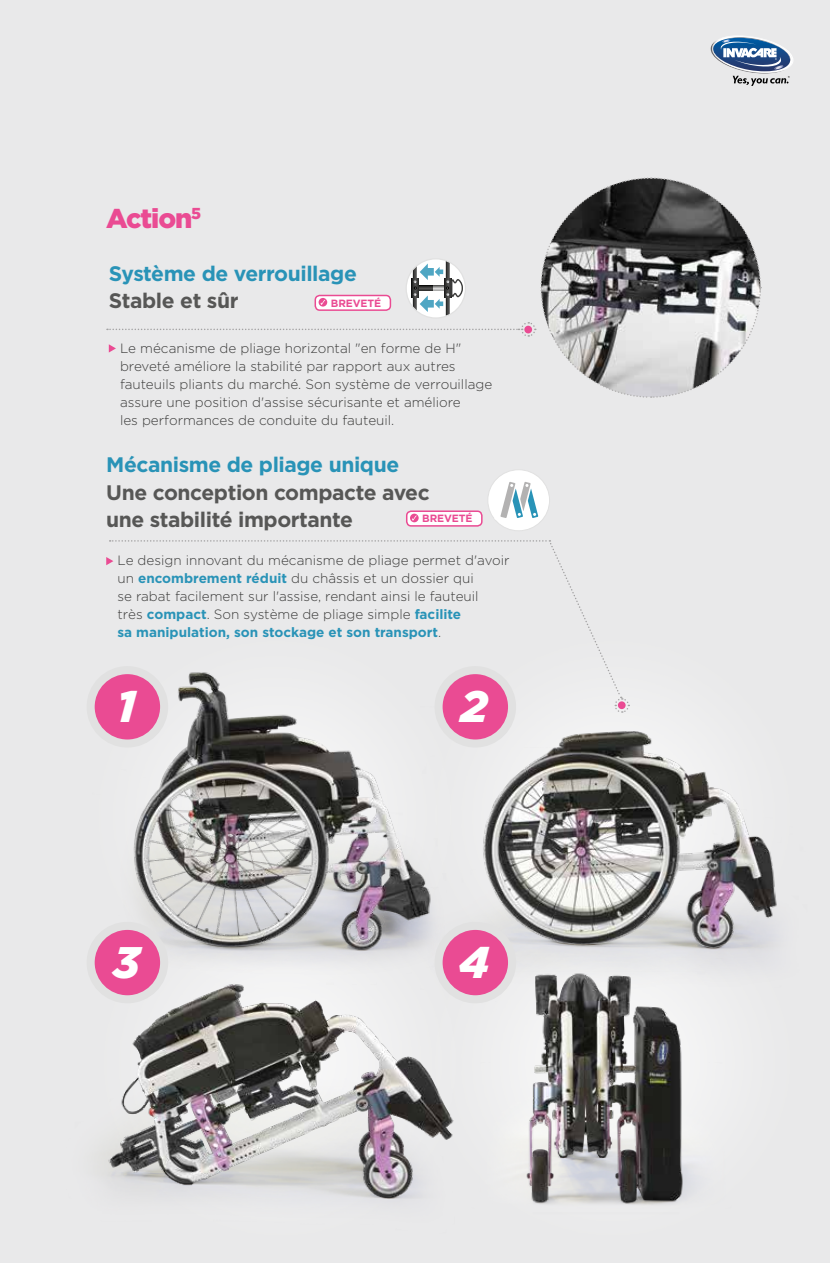
<style>
.page{position:relative;width:830px;height:1263px;background:#fff}
.page>*{position:absolute;margin:0;border:0;box-sizing:border-box;transform-origin:0 0}
.t1{font:italic 900 44.25px "Gotham";color:#fff}
.t2{font:900 27.15px "Gotham";letter-spacing:-.04em;color:#ea4b93}
.t3{font:700 21px/27px "Gotham";letter-spacing:-.02em;color:#575756}
.t4{font:700 21px "Gotham";letter-spacing:-.02em;color:#2993b7}
.t5{font:300 13.5px/18px "Gotham";color:#3c3c3b}
.t6{font:700 10.5px "Gotham";letter-spacing:-.01em;color:#ea4b93}
.s1{font-weight:700;color:#2993b7}
</style>
<div class="page">
<div style="left:0;top:0;width:829px;height:1263px;background:#e9e9ea"></div>
<div style="left:401px;top:613px;width:421px;height:403px;background:#eaeaeb;border-radius:50%"></div>
<div style="left:65px;top:613px;width:420px;height:403px;background:#eaeaeb;border-radius:50%"></div>
<div style="left:401px;top:861px;width:421px;height:402px;background:#e9e9ea;border-radius:50%"></div>
<div style="left:487px;top:470px;width:62px;height:61px;background:#fff;border-radius:50%"></div>
<div style="left:487px;top:469px;width:62px;height:62px;border:1px solid #e1e1e1;border-radius:50%"></div>
<svg style="left:494px;top:482px;width:45px;height:39px"></svg>
<img style="left:790px;top:707px;width:18px;height:282px">
<img style="left:483px;top:718px;width:322px;height:250px">
<img style="left:93px;top:625px;width:261px;height:137px">
<img style="left:93px;top:762px;width:352px;height:188px">
<img style="left:59px;top:950px;width:402px;height:303px">
<img style="left:759px;top:951px;width:21px;height:272px">
<img style="left:430px;top:951px;width:329px;height:272px">
<img style="left:708px;top:40px;width:3px;height:34px">
<img style="left:716px;top:35px;width:77px;height:1px">
<img style="left:710px;top:36px;width:83px;height:37px">
<img style="left:722px;top:37px;width:69px;height:1px">
<svg style="left:711px;top:38px;width:80px;height:48px;background:#92a5bc"></svg>
<svg style="left:91px;top:670px;width:73px;height:73px;background:#e8609e"></svg>
<div style="left:87px;top:666px;width:81px;height:81px;border:8px solid #e1e1e1;border-radius:50%"></div>
<svg style="left:438px;top:670px;width:74px;height:73px"></svg>
<div style="left:434px;top:666px;width:82px;height:81px;border:8px solid #e1e1e1;border-radius:50%"></div>
<div style="left:438px;top:926px;width:74px;height:73px;background:#ea4b93;border-radius:50%"></div>
<div style="left:434px;top:922px;width:82px;height:81px;border:8px solid #e1e1e1;border-radius:50%"></div>
<div style="left:91px;top:926px;width:73px;height:73px;background:#ea4b93;border-radius:50%"></div>
<div style="left:87px;top:922px;width:81px;height:81px;border:8px solid #e1e1e1;border-radius:50%"></div>
<svg style="left:106px;top:540px;width:523px;height:174px"></svg>
<div style="left:406px;top:511px;width:75px;height:15px;background:#fff;border-radius:4px"></div>
<div style="left:406px;top:510px;width:76px;height:17px;border:2px solid #ea4b93;border-radius:4px"></div>
<svg style="left:410px;top:514px;width:8px;height:8px"></svg>
<svg style="left:412px;top:515px;width:4px;height:5px"></svg>
<svg style="left:107px;top:177px;width:654px;height:222px;background:#cccccd"></svg>
<h2 class="t2" style="left:106px;top:200px;width:96px">Action<sup>5</sup></h2>
<h3 class="t4" style="left:109px;top:260px;width:249px">Système de verrouillage</h3>
<h3 class="t3" style="left:109px;top:287px;width:131px">Stable et sûr</h3>
<p class="t6" style="left:331px;top:296px;width:52px">BREVETÉ</p>
<p class="t5" style="left:120px;top:339px;width:373px">Le mécanisme de pliage horizontal "en forme de H" breveté améliore la stabilité par rapport aux autres fauteuils pliants du marché. Son système de verrouillage assure une position d'assise sécurisante et améliore<br>les performances de conduite du fauteuil.</p>
<h3 class="t4" style="left:106px;top:451px;width:294px">Mécanisme de pliage unique</h3>
<h3 class="t3" style="left:106px;top:478px;width:325px">Une conception compacte avec une stabilité importante</h3>
<p class="t5" style="left:117px;top:551px;width:393px">Le design innovant du mécanisme de pliage permet d'avoir un <span class="s1">encombrement réduit</span> du châssis et un dossier qui<br>se rabat facilement sur l'assise, rendant ainsi le fauteuil<br>très <span class="s1">compact</span>. Son système de pliage simple <span class="s1">facilite<br>sa manipulation, son stockage et son transport</span>.</p>
<p class="t6" style="left:422px;top:512px;width:52px">BREVETÉ</p>
<h1 class="t1" style="left:117px;top:676px;width:21px">1</h1>
<h1 class="t1" style="left:460px;top:676px;width:29px">2</h1>
<h1 class="t1" style="left:113px;top:932px;width:29px">3</h1>
<h1 class="t1" style="left:459px;top:932px;width:32px">4</h1>
</div>
